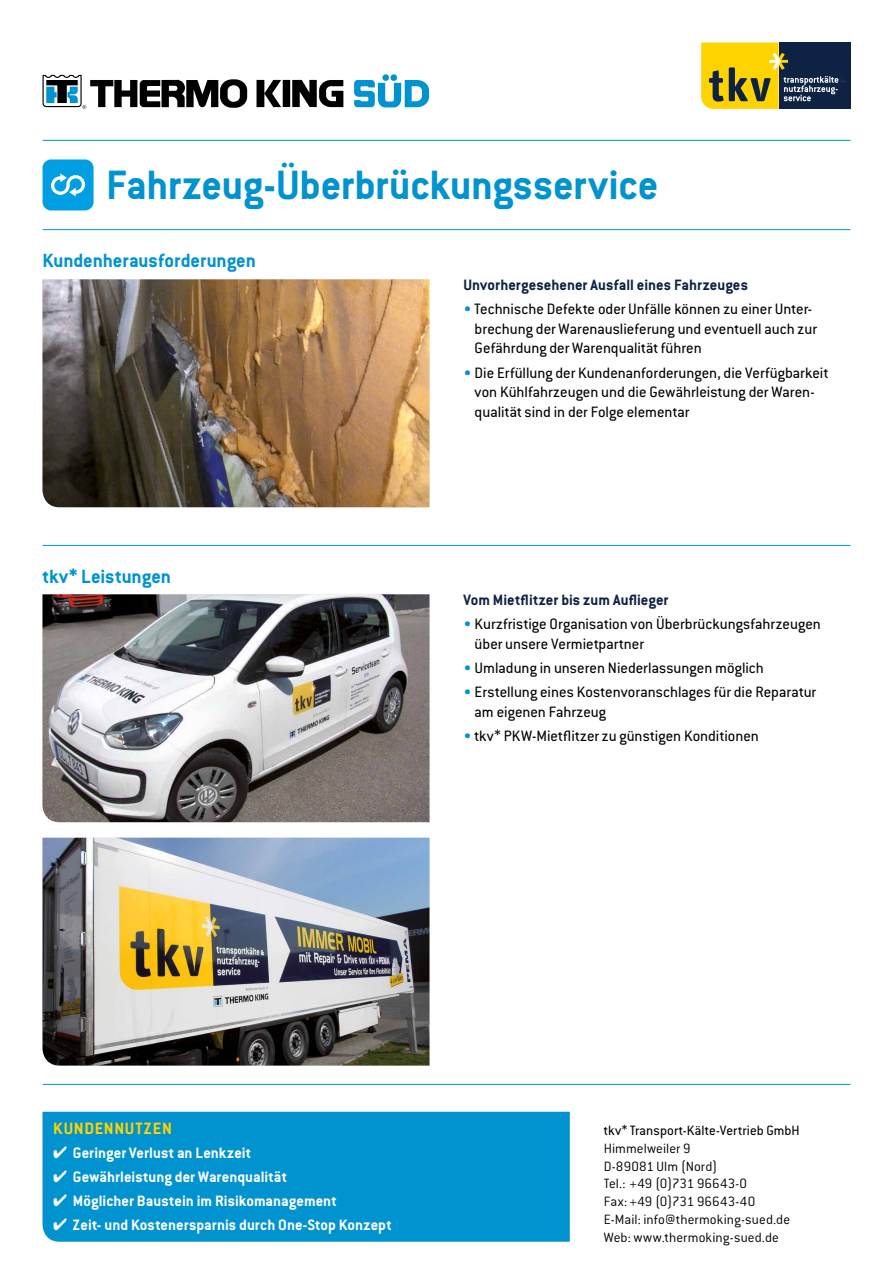
<style>
.page{position:relative;width:893px;height:1263px;background:#fff}
.page>*{position:absolute;margin:0;border:0;box-sizing:border-box;transform-origin:0 0}
.t1{font:700 45px "Conduit ITC";letter-spacing:-.005em;color:#0093cf}
.t2{font:700 21px "Conduit ITC";letter-spacing:-.005em;color:#0093cf}
.t3{font:700 18px "Conduit ITC";letter-spacing:.035em;color:#ffd300}
.t4{font:16.5px/19.8px "Conduit ITC";color:#000}
.t5{font:700 16.5px "Conduit ITC";color:#fff}
.t6{font:700 16.5px "Conduit ITC";color:#0e2244}
.t7{font:14.85px/17.7px "Conduit ITC Light";letter-spacing:.005em;color:#000}
.t8{font:14.85px "Conduit ITC";letter-spacing:.01em;color:#000}
.s1{color:#0093cf}
</style>
<div class="page">
<hr style="left:43px;top:545px;width:807px;height:1px;background:#0093cf">
<hr style="left:43px;top:1084px;width:807px;height:1px;background:#0093cf">
<hr style="left:43px;top:229px;width:807px;height:1px;background:#0093cf">
<hr style="left:43px;top:140px;width:807px;height:1px;background:#0093cf">
<svg style="left:43px;top:75px;width:300px;height:34px"></svg>
<svg style="left:354px;top:74px;width:75px;height:33px"></svg>
<div style="left:779px;top:43px;width:71px;height:66px;background:#0e2244"></div>
<svg style="left:701px;top:43px;width:143px;height:66px"></svg>
<div style="left:43px;top:1112px;width:527px;height:130px;background:#0093cf"></div>
<img style="left:43px;top:279px;width:386px;height:228px">
<div style="left:43px;top:159px;width:51px;height:51px;background:#009fe3;border-radius:9px"></div>
<svg style="left:51px;top:173px;width:34px;height:23px"></svg>
<img style="left:43px;top:838px;width:386px;height:227px">
<img style="left:43px;top:594px;width:386px;height:228px">
<h1 class="t1" style="left:106px;top:158px;width:554px">Fahrzeug-Überbrückungsservice</h1>
<p class="t2" style="left:43px;top:247px;width:215px">Kundenherausforderungen</p>
<p class="t2" style="left:43px;top:563px;width:130px">tkv* Leistungen</p>
<p class="t6" style="left:463px;top:275px;width:286px">Unvorhergesehener Ausfall eines Fahrzeuges</p>
<p class="t4" style="left:475px;top:298px;width:344px;text-indent:-11px"><span class="s1">•</span> Technische Defekte oder Unfälle können zu einer Unter&shy;brechung der Warenauslieferung und eventuell auch zur<br>Gefährdung der Warenqualität führen</p>
<p class="t4" style="left:475px;top:362px;width:355px;text-indent:-11px"><span class="s1">•</span> Die Erfüllung der Kundenanforderungen, die Verfügbarkeit von Kühlfahrzeugen und die Gewährleistung der Waren&shy;qualität sind in der Folge elementar</p>
<p class="t6" style="left:463px;top:590px;width:207px">Vom Mietflitzer bis zum Auflieger</p>
<p class="t4" style="left:475px;top:613px;width:348px;text-indent:-11px"><span class="s1">•</span> Kurzfristige Organisation von Überbrückungsfahrzeugen über unsere Vermietpartner</p>
<p class="t4" style="left:463px;top:657px;width:302px"><span class="s1">•</span> Umladung in unseren Niederlassungen möglich</p>
<p class="t4" style="left:475px;top:681px;width:343px;text-indent:-11px"><span class="s1">•</span> Erstellung eines Kostenvoranschlages für die Reparatur am eigenen Fahrzeug</p>
<p class="t4" style="left:463px;top:725px;width:297px"><span class="s1">•</span> tkv* PKW-Mietflitzer zu günstigen Konditionen</p>
<p class="t3" style="left:53px;top:1117px;width:120px">KUNDENNUTZEN</p>
<p class="t5" style="left:53px;top:1142px;width:200px">✔ Geringer Verlust an Lenkzeit</p>
<p class="t5" style="left:53px;top:1167px;width:235px">✔ Gewährleistung der Warenqualität</p>
<p class="t5" style="left:53px;top:1191px;width:285px">✔ Möglicher Baustein im Risikomanagement</p>
<p class="t5" style="left:53px;top:1215px;width:340px">✔ Zeit- und Kostenersparnis durch One-Stop Konzept</p>
<p class="t8" style="left:604px;top:1121px;width:197px">tkv* Transport-Kälte-Vertrieb GmbH</p>
<p class="t7" style="left:604px;top:1139px;width:188px">Himmelweiler 9<br>D-89081 Ulm (Nord)<br>Tel.: +49 (0)731 96643-0<br>Fax: +49 (0)731 96643-40<br>E-Mail: info@thermoking-sued.de<br>Web: www.thermoking-sued.de</p>
</div>
